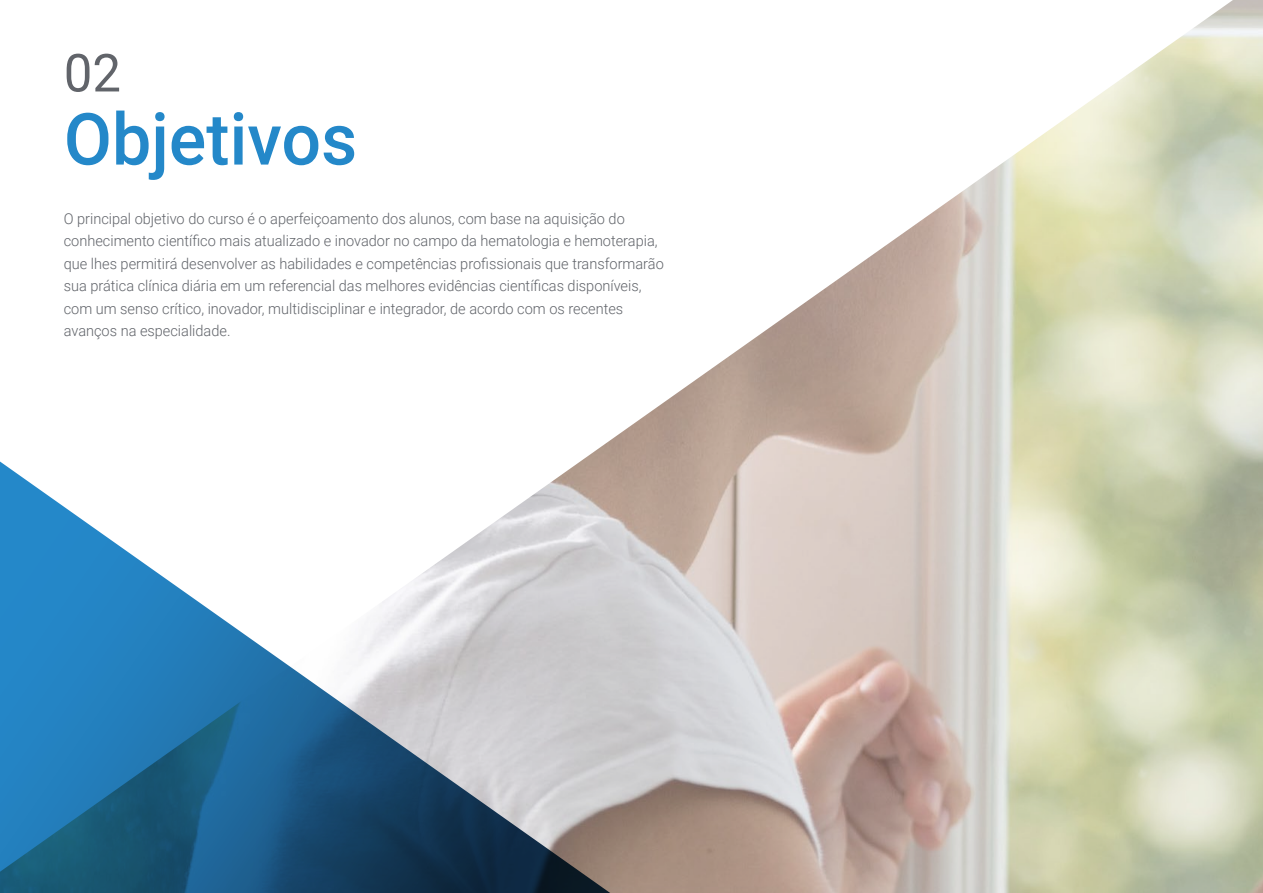
<style>
.page{position:relative;width:1263px;height:893px;background:#fff}
.page>*{position:absolute;margin:0;border:0;box-sizing:border-box;transform-origin:0 0}
.t1{font:500 72px "Roboto";color:#2488c9}
.t2{font:52.5px "Roboto";color:#61646a}
.t3{font:300 15px/22.5px "Roboto";color:#61646a}
</style>
<div class="page">
<img style="left:602px;top:0;width:661px;height:893px">
<svg style="left:0;top:446px;width:640px;height:447px"></svg>
<h2 class="t2" style="left:64px;top:36px;width:59px">02</h2>
<h1 class="t1" style="left:64px;top:89px;width:295px">Objetivos</h1>
<p class="t3" style="left:64px;top:207px;width:602px">O principal objetivo do curso é o aperfeiçoamento dos alunos, com base na aquisição do conhecimento científico mais atualizado e inovador no campo da hematologia e hemoterapia, que lhes permitirá desenvolver as habilidades e competências profissionais que transformarão sua prática clínica diária em um referencial das melhores evidências científicas disponíveis, com um senso crítico, inovador, multidisciplinar e integrador, de acordo com os recentes avanços na especialidade.</p>
</div>
